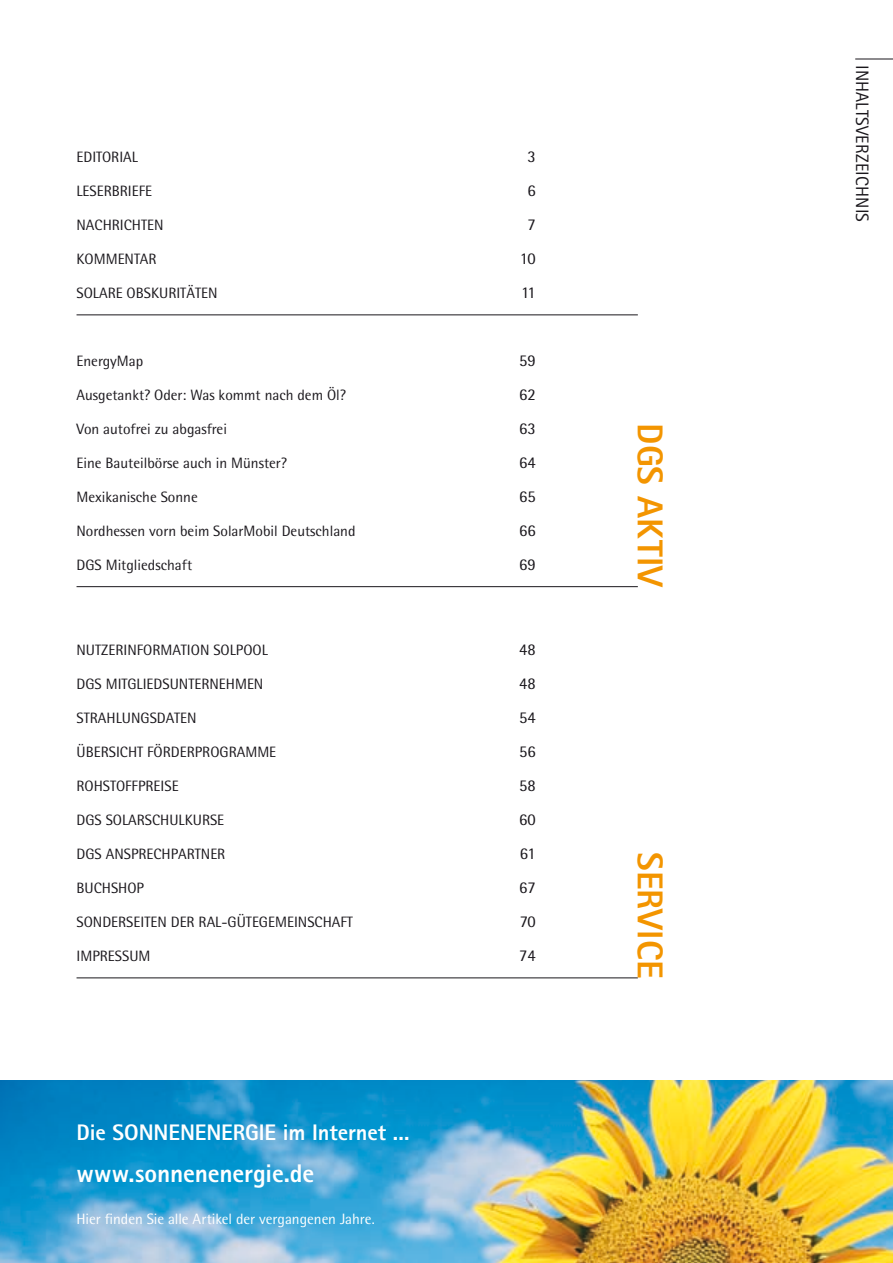
<style>
.page{position:relative;width:893px;height:1263px;background:#fff}
.page>*{position:absolute;margin:0;border:0;box-sizing:border-box;transform-origin:0 0}
.t1{font:800 36px "Rotis Sans Serif Std";color:#f39500}
.t2{font:800 25.5px "Rotis Sans Serif Std";letter-spacing:-.005em;color:#fff}
.t3{font:800 22.5px "Rotis Sans Serif Std";letter-spacing:-.005em;color:#fff}
.t4{font:18px "Rotis Sans Serif Std";letter-spacing:.01em;color:#1a171c}
.t5{font:16.5px "Rotis Semi Sans Std";color:#1a171c}
.t6{font:15px "Rotis Semi Sans Std";color:#1a171c}
.t7{font:15px "Rotis Semi Sans Std";color:#fff}
</style>
<div class="page">
<hr style="left:855px;top:59px;width:38px;height:1px;background:#1a171c">
<img style="left:0;top:1080px;width:893px;height:183px">
<hr style="left:77px;top:978px;width:561px;height:1px;background:#1a171c">
<hr style="left:77px;top:315px;width:561px;height:1px;background:#1a171c">
<hr style="left:77px;top:586px;width:561px;height:1px;background:#1a171c">
<p class="t6" style="left:77px;top:148px;width:63px">EDITORIAL</p>
<p class="t5" style="left:527px;top:146px;width:10px">3</p>
<p class="t6" style="left:77px;top:182px;width:77px">Leserbriefe</p>
<p class="t5" style="left:527px;top:180px;width:10px">6</p>
<p class="t6" style="left:77px;top:216px;width:89px">Nach richten</p>
<p class="t5" style="left:527px;top:214px;width:10px">7</p>
<p class="t6" style="left:77px;top:250px;width:82px">Komm entar</p>
<p class="t5" style="left:520px;top:248px;width:17px">10</p>
<p class="t6" style="left:77px;top:284px;width:143px">Solare Obsku ritäten</p>
<p class="t5" style="left:521px;top:282px;width:16px">11</p>
<p class="t6" style="left:77px;top:352px;width:68px">EnergyMap</p>
<p class="t5" style="left:519px;top:350px;width:18px">59</p>
<p class="t6" style="left:77px;top:386px;width:271px">Ausgetankt? Oder: Was kommt nach dem Öl?</p>
<p class="t5" style="left:519px;top:384px;width:18px">62</p>
<p class="t6" style="left:77px;top:420px;width:152px">Von autofrei zu abgasfrei</p>
<p class="t5" style="left:519px;top:418px;width:18px">63</p>
<p class="t6" style="left:77px;top:454px;width:212px">Eine Bauteilbörse auch in Münster?</p>
<p class="t5" style="left:519px;top:452px;width:18px">64</p>
<p class="t6" style="left:77px;top:488px;width:123px">Mexikanische Sonne</p>
<p class="t5" style="left:519px;top:486px;width:18px">65</p>
<p class="t6" style="left:77px;top:522px;width:281px">Nordhessen vorn beim SolarMobil Deutschland</p>
<p class="t5" style="left:519px;top:520px;width:18px">66</p>
<p class="t6" style="left:77px;top:556px;width:117px">DGS Mitgliedschaft</p>
<p class="t5" style="left:519px;top:554px;width:18px">69</p>
<p class="t6" style="left:77px;top:641px;width:193px">Nutzerinformation SOLPOOL</p>
<p class="t5" style="left:519px;top:639px;width:18px">48</p>
<p class="t6" style="left:77px;top:675px;width:188px">DGS Mitgliedsu nternehm en</p>
<p class="t5" style="left:519px;top:674px;width:18px">48</p>
<p class="t6" style="left:77px;top:709px;width:31px">Strahlu</p>
<p class="t6" style="left:131px;top:709px;width:19px">ngsdat</p>
<p class="t6" style="left:180px;top:709px;width:18px">en</p>
<p class="t5" style="left:519px;top:708px;width:18px">54</p>
<p class="t6" style="left:77px;top:743px;width:172px">Übersicht Förderprogramm</p>
<p class="t6" style="left:269px;top:743px;width:8px">e</p>
<p class="t5" style="left:519px;top:742px;width:18px">56</p>
<p class="t6" style="left:77px;top:777px;width:104px">Rohstoffpreise</p>
<p class="t5" style="left:519px;top:776px;width:18px">58</p>
<p class="t6" style="left:77px;top:811px;width:149px">DGS Solarschulku rse</p>
<p class="t5" style="left:519px;top:810px;width:18px">60</p>
<p class="t6" style="left:77px;top:845px;width:150px">DGS Ansprech partner</p>
<p class="t5" style="left:520px;top:844px;width:17px">61</p>
<p class="t6" style="left:77px;top:879px;width:69px">Buchshop</p>
<p class="t5" style="left:519px;top:878px;width:18px">67</p>
<p class="t6" style="left:77px;top:913px;width:278px">SON DERSEITEN DER RAL-GÜTEGEMEINSCHAFT</p>
<p class="t5" style="left:520px;top:912px;width:17px">70</p>
<p class="t6" style="left:77px;top:947px;width:48px">Im pressum</p>
<p class="t5" style="left:519px;top:946px;width:18px">74</p>
<h3 class="t3" style="left:77px;top:1118px;width:334px">Die SONNENENERGIE im Internet ...</h3>
<h2 class="t2" style="left:77px;top:1157px;width:239px">www.sonnenenergie.de</h2>
<p class="t7" style="left:77px;top:1210px;width:300px">Hier finden Sie alle Artikel der vergangenen Jahre.</p>
<h1 class="t1" style="left:673px;top:423px;width:166px;rotate:90deg">DGS AKTIV</h1>
<h1 class="t1" style="left:673px;top:852px;width:127px;rotate:90deg">SERVICE</h1>
<p class="t4" style="left:873px;top:65px;width:159px;rotate:90deg">INHALTSVERZEICHNIS</p>
</div>
